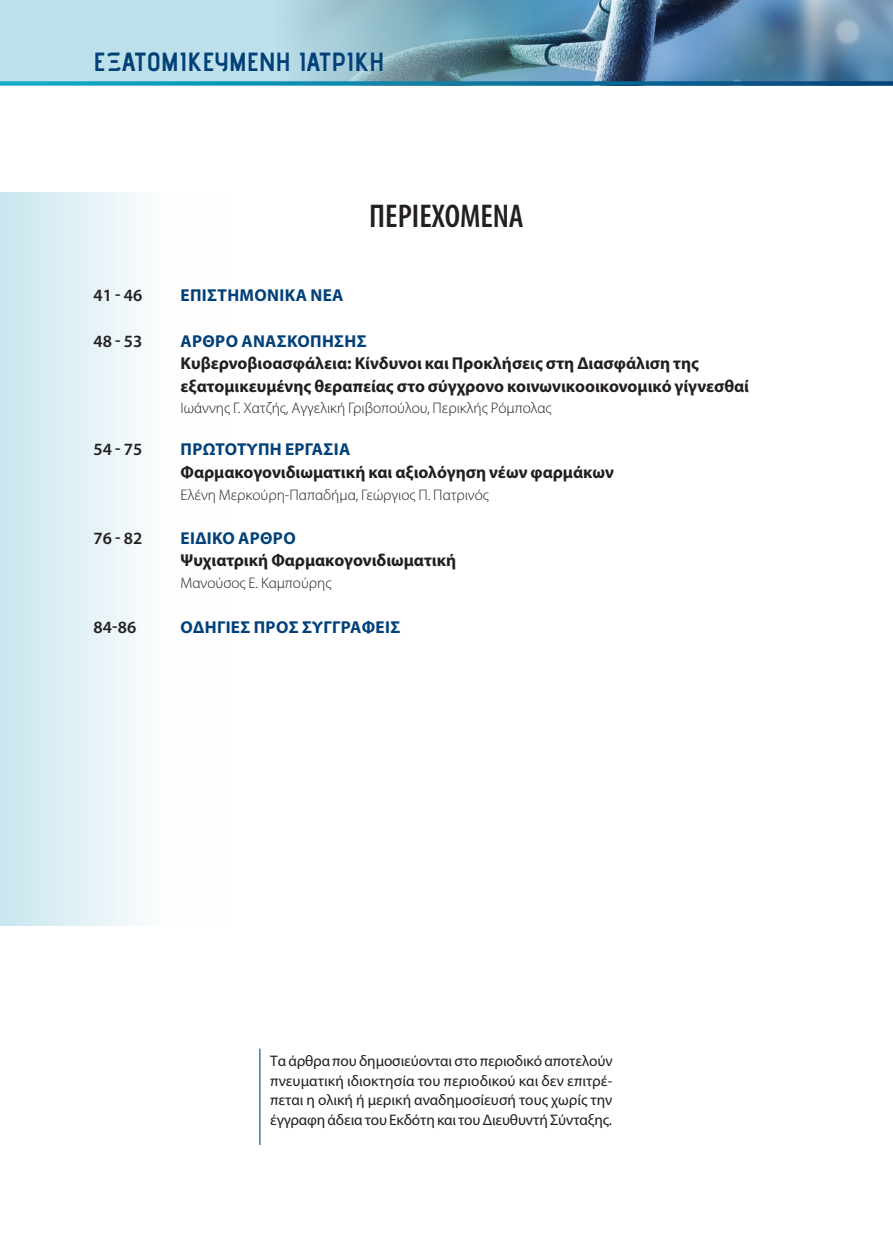
<style>
.page{position:relative;width:893px;height:1234px;background:#fff}
.page>*{position:absolute;margin:0;border:0;box-sizing:border-box;transform-origin:0 0}
.t1{font:600 condensed 33px "Myriad Pro";color:#231f20}
.t2{font:700 26.25px "Advent Pro";color:#014078}
.t3{font:700 17.25px/22.5px "Myriad Pro";color:#231f20}
.t4{font:700 17.25px "Myriad Pro";letter-spacing:.02em;color:#014078}
.t5{font:600 17.25px "Myriad Pro";color:#231f20}
.t6{font:15.3px/19.5px "Myriad Pro";letter-spacing:-.01em;color:#231f20;text-align:justify}
.t7{font:300 15.3px "Myriad Pro";color:#231f20}
</style>
<div class="page">
<div style="left:0;top:0;width:893px;height:85px;background:#bfe1ec"></div>
<img style="left:292px;top:0;width:601px;height:81px">
<svg style="left:0;top:81px;width:893px;height:4px;background:#137da4"></svg>
<div style="left:0;top:192px;width:227px;height:733px;background:linear-gradient(to right,#cce7f0,#fff)"></div>
<hr style="left:259px;top:1048px;width:1px;height:96px;background:#014078">
<h2 class="t2" style="left:94px;top:45px;width:289px">ΕΞΑΤΟΜΙΚΕΥΜΈΝΗ ΙΑΤΡΙΚΉ</h2>
<h1 class="t1" style="left:369px;top:196px;width:156px">ΠΕΡΙΕΧΟΜΕΝΑ</h1>
<p class="t5" style="left:94px;top:284px;width:50px">41 - 46</p>
<p class="t4" style="left:181px;top:284px;width:165px">ΕΠΙΣΤΗΜΟΝΙΚΑ ΝΕΑ</p>
<p class="t5" style="left:94px;top:329px;width:50px">48 - 53</p>
<p class="t4" style="left:181px;top:329px;width:188px">ΑΡΘΡΟ ΑΝΑΣΚΟΠΗΣΗΣ</p>
<p class="t3" style="left:181px;top:351px;width:570px">Κυβερνοβιοασφάλεια: Κίνδυνοι και Προκλήσεις στη Διασφάλιση της εξατομικευμένης θεραπείας στο σύγχρονο κοινωνικοοικονομικό γίγνεσθαί</p>
<p class="t7" style="left:181px;top:399px;width:372px">Ιωάννης Γ. Χατζής, Αγγελική Γριβοπούλου, Περικλής Ρόμπολας</p>
<p class="t5" style="left:94px;top:438px;width:50px">54 - 75</p>
<p class="t4" style="left:181px;top:438px;width:171px">ΠΡΩΤΟΤΥΠΗ ΕΡΓΑΣΙΑ</p>
<p class="t3" style="left:181px;top:460px;width:435px">Φαρμακογονιδιωματική και αξιολόγηση νέων φαρμάκων</p>
<p class="t7" style="left:181px;top:485px;width:310px">Ελένη Μερκούρη-Παπαδήμα, Γεώργιος Π. Πατρινός</p>
<p class="t5" style="left:94px;top:527px;width:50px">76 - 82</p>
<p class="t4" style="left:181px;top:526px;width:117px">ΕΙΔΙΚΟ ΑΡΘΡΟ</p>
<p class="t3" style="left:181px;top:548px;width:277px">Ψυχιατρική Φαρμακογονιδιωματική</p>
<p class="t7" style="left:181px;top:573px;width:152px">Μανούσος Ε. Καμπούρης</p>
<p class="t5" style="left:94px;top:616px;width:44px">84-86</p>
<p class="t4" style="left:181px;top:616px;width:221px">ΟΔΗΓΊΕΣ ΠΡΟΣ ΣΥΓΓΡΑΦΕΊΣ</p>
<p class="t6" style="left:270px;top:1050px;width:344px">Tα άρθρα που δημοσιεύονται στο περιοδικό αποτελούν πνευματική ιδιοκτησία του περιοδικού και δεν επιτρέ&shy;πεται η ολική ή μερική αναδημοσίευσή τους χωρίς την έγγραφη άδεια του Εκδότη και του Διευθυντή Σύνταξης.</p>
</div>
